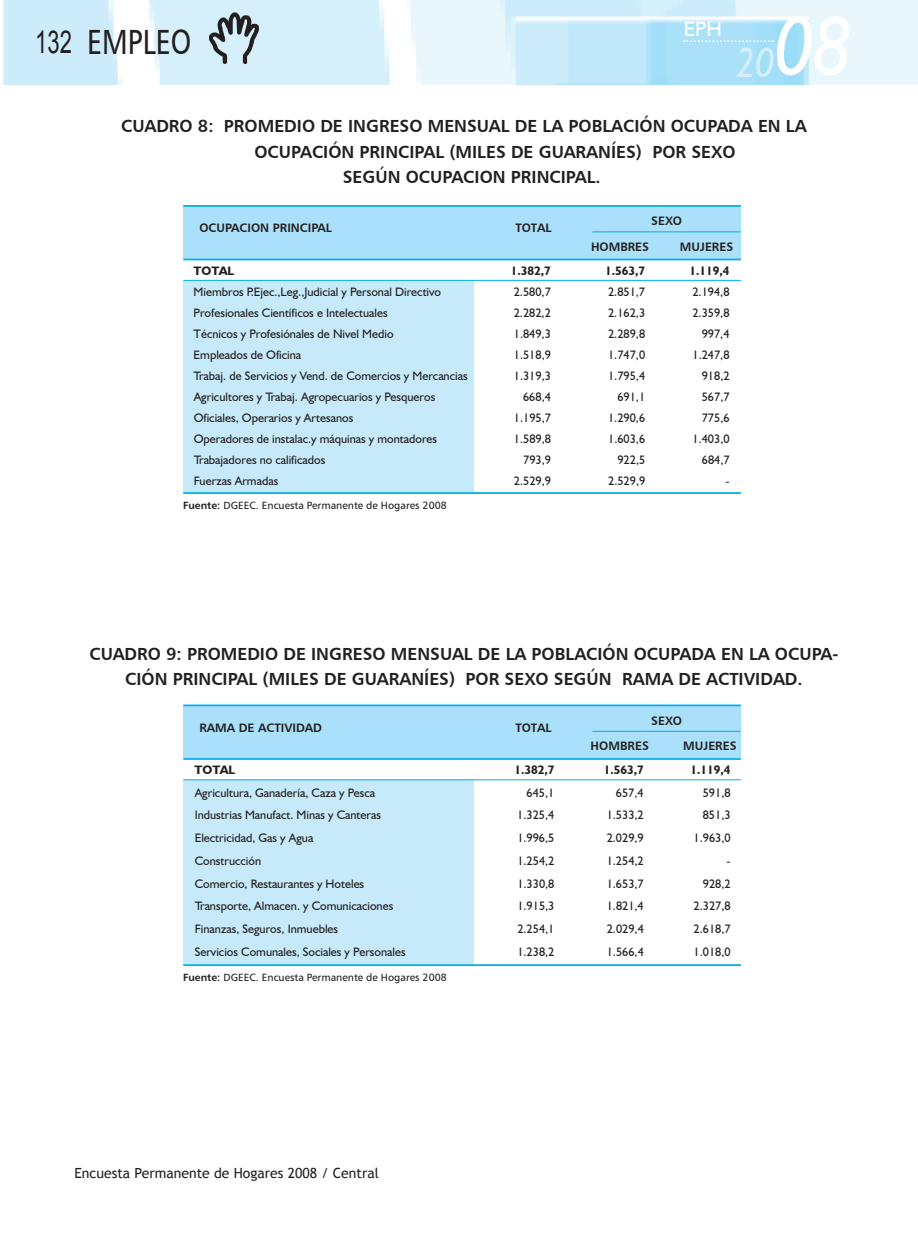
<style>
.page{position:relative;width:918px;height:1241px;background:#fff}
.page>*{position:absolute;margin:0;border:0;box-sizing:border-box;transform-origin:0 0}
.t1{font:italic 84px "Humanist 521 BT";color:#fff;scale:.9 1}
.t2{font:italic 42px "Humanist 521 BT";color:#d4effb;scale:.9 1}
.t3{font:35px "Humanist 777 BT Roman B";color:#231f20;scale:.8 1}
.t4{font:31.5px "Arial";color:#231f20;scale:.7 1}
.t5{font:21px "Humanist 521 BT";color:#fff}
.t6{font:17.5px/25.2px "Humanist 777 BT Bold B";color:#231f20;text-align:center}
.t7{font:14px "Trebuchet MS";color:#231f20}
.t8{font:12.25px "Humanist 521 BT";color:#231f20}
.t9{font:12.25px "Humanist 777 BT Bold B";color:#231f20}
.t10{font:700 12.25px "Humanist 521 BT";color:#231f20}
.t11{font:10.5px "Humanist 777 BT Roman B";color:#231f20}
.s1{font-family:"Humanist 777 BT Bold B"}
</style>
<div class="page">
<img style="left:3px;top:0;width:915px;height:84px">
<svg style="left:684px;top:40px;width:89px;height:2px"></svg>
<img style="left:209px;top:12px;width:49px;height:51px">
<div style="left:183px;top:206px;width:558px;height:53px;background:#aae0f9"></div>
<hr style="left:183px;top:205px;width:558px;height:2px;background:#00aeef">
<hr style="left:592px;top:231px;width:149px;height:1px;background:#00aeef">
<hr style="left:183px;top:258px;width:558px;height:2px;background:#00aeef">
<div style="left:183px;top:280px;width:290px;height:212px;background:#c6eafa"></div>
<hr style="left:183px;top:280px;width:558px;height:1px;background:#00aeef">
<hr style="left:183px;top:492px;width:558px;height:2px;background:#00aeef">
<div style="left:183px;top:705px;width:558px;height:53px;background:#aae0f9"></div>
<hr style="left:183px;top:704px;width:558px;height:2px;background:#00aeef">
<hr style="left:592px;top:730px;width:149px;height:1px;background:#00aeef">
<hr style="left:183px;top:758px;width:558px;height:1px;background:#00aeef">
<div style="left:183px;top:779px;width:290px;height:185px;background:#c6eafa"></div>
<hr style="left:183px;top:779px;width:558px;height:1px;background:#00aeef">
<hr style="left:183px;top:964px;width:558px;height:1px;background:#00aeef">
<h3 class="t4" style="left:35px;top:21px;width:54px">132</h3>
<h3 class="t3" style="left:87px;top:20px;width:131px">EMPLEO</h3>
<h3 class="t5" style="left:683px;top:16px;width:40px">EPH</h3>
<h1 class="t1" style="left:775px;top:-6px;width:86px">08</h1>
<h2 class="t2" style="left:736px;top:37px;width:44px">20</h2>
<h3 class="t6" style="left:121px;top:113px;width:687px">CUADRO 8: PROMEDIO DE INGRESO MENSUAL DE LA POBLACIÓN OCUPADA EN LA</h3>
<h3 class="t6" style="left:254px;top:138px;width:482px">OCUPACIÓN PRINCIPAL (MILES DE GUARANÍES) POR SEXO</h3>
<h3 class="t6" style="left:343px;top:164px;width:259px">SEGÚN OCUPACION PRINCIPAL.</h3>
<p class="t9" style="left:199px;top:220px;width:134px">OCUPACION PRINCIPAL</p>
<p class="t9" style="left:515px;top:220px;width:38px">TOTAL</p>
<p class="t9" style="left:651px;top:213px;width:32px">SEXO</p>
<p class="t9" style="left:591px;top:239px;width:59px">HOMBRES</p>
<p class="t9" style="left:680px;top:239px;width:55px">MUJERES</p>
<p class="t10" style="left:194px;top:263px;width:42px">TOTAL</p>
<p class="t10" style="left:511px;top:263px;width:42px">1.382,7</p>
<p class="t10" style="left:605px;top:263px;width:42px">1.563,7</p>
<p class="t10" style="left:689px;top:263px;width:42px">1.119,4</p>
<p class="t8" style="left:194px;top:284px;width:249px">Miembros P.Ejec.,Leg.,Judicial y Personal Directivo</p>
<p class="t8" style="left:514px;top:284px;width:39px">2.580,7</p>
<p class="t8" style="left:608px;top:284px;width:39px">2.851,7</p>
<p class="t8" style="left:692px;top:284px;width:39px">2.194,8</p>
<p class="t8" style="left:194px;top:305px;width:196px">Profesionales Científicos e Intelectuales</p>
<p class="t8" style="left:514px;top:305px;width:39px">2.282,2</p>
<p class="t8" style="left:608px;top:305px;width:39px">2.162,3</p>
<p class="t8" style="left:692px;top:305px;width:39px">2.359,8</p>
<p class="t8" style="left:194px;top:326px;width:201px">Técnicos y Profesiónales de Nivel Medio</p>
<p class="t8" style="left:514px;top:326px;width:39px">1.849,3</p>
<p class="t8" style="left:608px;top:326px;width:39px">2.289,8</p>
<p class="t8" style="left:702px;top:326px;width:29px">997,4</p>
<p class="t8" style="left:194px;top:347px;width:109px">Empleados de Oficina</p>
<p class="t8" style="left:514px;top:347px;width:39px">1.518,9</p>
<p class="t8" style="left:608px;top:347px;width:39px">1.747,0</p>
<p class="t8" style="left:692px;top:347px;width:39px">1.247,8</p>
<p class="t8" style="left:194px;top:368px;width:275px">Trabaj. de Servicios y Vend. de Comercios y Mercancias</p>
<p class="t8" style="left:514px;top:368px;width:39px">1.319,3</p>
<p class="t8" style="left:608px;top:368px;width:39px">1.795,4</p>
<p class="t8" style="left:702px;top:368px;width:29px">918,2</p>
<p class="t8" style="left:194px;top:389px;width:243px">Agricultores y Trabaj. Agropecuarios y Pesqueros</p>
<p class="t8" style="left:523px;top:389px;width:29px">668,4</p>
<p class="t8" style="left:617px;top:389px;width:29px">691,1</p>
<p class="t8" style="left:702px;top:389px;width:29px">567,7</p>
<p class="t8" style="left:194px;top:410px;width:161px">Oficiales, Operarios y Artesanos</p>
<p class="t8" style="left:514px;top:410px;width:39px">1.195,7</p>
<p class="t8" style="left:608px;top:410px;width:39px">1.290,6</p>
<p class="t8" style="left:702px;top:410px;width:29px">775,6</p>
<p class="t8" style="left:194px;top:431px;width:245px">Operadores de instalac.y máquinas y montadores</p>
<p class="t8" style="left:514px;top:431px;width:39px">1.589,8</p>
<p class="t8" style="left:608px;top:431px;width:39px">1.603,6</p>
<p class="t8" style="left:692px;top:431px;width:39px">1.403,0</p>
<p class="t8" style="left:194px;top:452px;width:133px">Trabajadores no calificados</p>
<p class="t8" style="left:523px;top:452px;width:29px">793,9</p>
<p class="t8" style="left:617px;top:452px;width:29px">922,5</p>
<p class="t8" style="left:702px;top:452px;width:29px">684,7</p>
<p class="t8" style="left:194px;top:473px;width:86px">Fuerzas Armadas</p>
<p class="t8" style="left:514px;top:473px;width:39px">2.529,9</p>
<p class="t8" style="left:608px;top:473px;width:39px">2.529,9</p>
<p class="t8" style="left:725px;top:473px;width:6px">-</p>
<p class="t11" style="left:183px;top:499px;width:265px"><span class="s1">Fuente:</span> DGEEC. Encuesta Permanente de Hogares 2008</p>
<h3 class="t6" style="left:89px;top:641px;width:750px">CUADRO 9: PROMEDIO DE INGRESO MENSUAL DE LA POBLACIÓN OCUPADA EN LA OCUPA-<br>CIÓN PRINCIPAL (MILES DE GUARANÍES) POR SEXO SEGÚN RAMA DE ACTIVIDAD.</h3>
<p class="t9" style="left:199px;top:719px;width:124px">RAMA DE ACTIVIDAD</p>
<p class="t9" style="left:651px;top:712px;width:32px">SEXO</p>
<p class="t9" style="left:515px;top:719px;width:38px">TOTAL</p>
<p class="t9" style="left:590px;top:738px;width:60px">HOMBRES</p>
<p class="t9" style="left:683px;top:738px;width:55px">MUJERES</p>
<p class="t10" style="left:195px;top:761px;width:42px">TOTAL</p>
<p class="t10" style="left:514px;top:761px;width:42px">1.382,7</p>
<p class="t10" style="left:604px;top:761px;width:42px">1.563,7</p>
<p class="t10" style="left:690px;top:761px;width:42px">1.119,4</p>
<p class="t8" style="left:195px;top:784px;width:182px">Agricultura, Ganadería, Caza y Pesca</p>
<p class="t8" style="left:526px;top:784px;width:29px">645,1</p>
<p class="t8" style="left:616px;top:784px;width:29px">657,4</p>
<p class="t8" style="left:703px;top:784px;width:29px">591,8</p>
<p class="t8" style="left:195px;top:807px;width:188px">Industrias Manufact. Minas y Canteras</p>
<p class="t8" style="left:517px;top:807px;width:39px">1.325,4</p>
<p class="t8" style="left:606px;top:807px;width:39px">1.533,2</p>
<p class="t8" style="left:703px;top:807px;width:29px">851,3</p>
<p class="t8" style="left:195px;top:830px;width:120px">Electricidad, Gas y Agua</p>
<p class="t8" style="left:517px;top:830px;width:39px">1.996,5</p>
<p class="t8" style="left:607px;top:830px;width:39px">2.029,9</p>
<p class="t8" style="left:693px;top:830px;width:39px">1.963,0</p>
<p class="t8" style="left:195px;top:853px;width:68px">Construcción</p>
<p class="t8" style="left:517px;top:853px;width:39px">1.254,2</p>
<p class="t8" style="left:607px;top:853px;width:39px">1.254,2</p>
<p class="t8" style="left:726px;top:853px;width:6px">-</p>
<p class="t8" style="left:195px;top:875px;width:171px">Comercio, Restaurantes y Hoteles</p>
<p class="t8" style="left:517px;top:875px;width:39px">1.330,8</p>
<p class="t8" style="left:607px;top:875px;width:39px">1.653,7</p>
<p class="t8" style="left:703px;top:875px;width:29px">928,2</p>
<p class="t8" style="left:195px;top:898px;width:200px">Transporte, Almacen. y Comunicaciones</p>
<p class="t8" style="left:517px;top:898px;width:39px">1.915,3</p>
<p class="t8" style="left:607px;top:898px;width:39px">1.821,4</p>
<p class="t8" style="left:693px;top:898px;width:39px">2.327,8</p>
<p class="t8" style="left:195px;top:921px;width:145px">Finanzas, Seguros, Inmuebles</p>
<p class="t8" style="left:517px;top:921px;width:39px">2.254,1</p>
<p class="t8" style="left:607px;top:921px;width:39px">2.029,4</p>
<p class="t8" style="left:693px;top:921px;width:39px">2.618,7</p>
<p class="t8" style="left:195px;top:944px;width:212px">Servicios Comunales, Sociales y Personales</p>
<p class="t8" style="left:517px;top:944px;width:39px">1.238,2</p>
<p class="t8" style="left:607px;top:944px;width:39px">1.566,4</p>
<p class="t8" style="left:693px;top:944px;width:39px">1.018,0</p>
<p class="t11" style="left:183px;top:970px;width:265px"><span class="s1">Fuente:</span> DGEEC. Encuesta Permanente de Hogares 2008</p>
<p class="t7" style="left:74px;top:1164px;width:306px">Encuesta Permanente de Hogares 2008 / Central</p>
</div>
